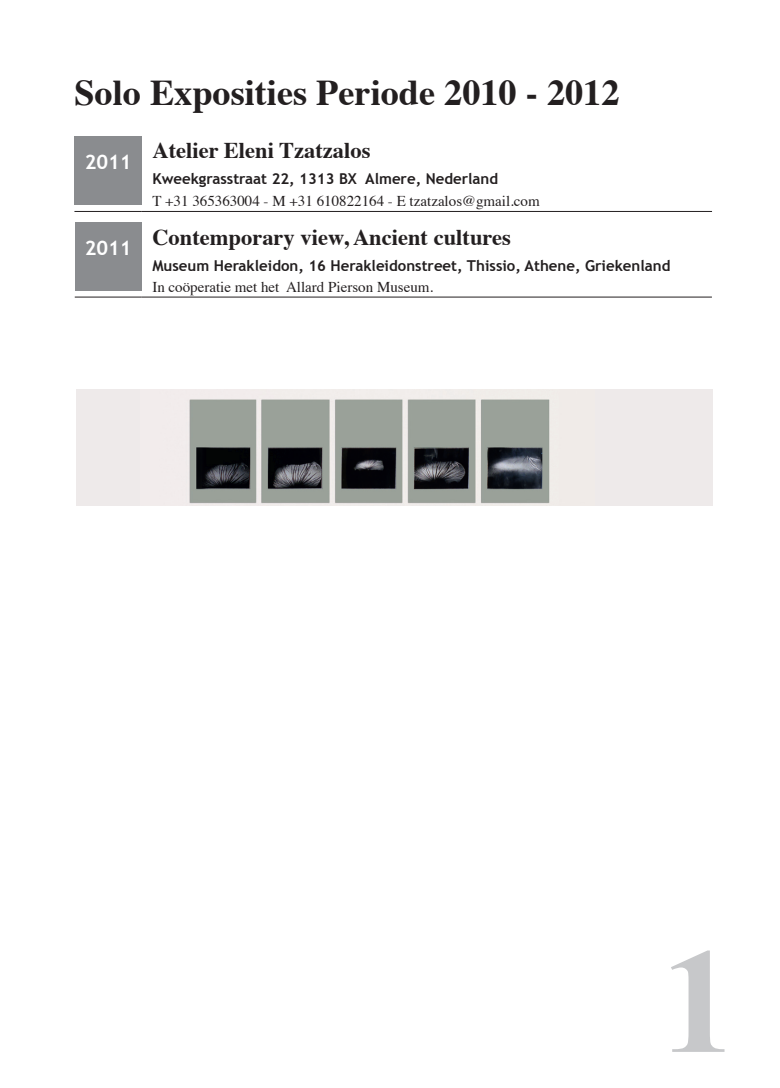
<style>
.page{position:relative;width:780px;height:1088px;background:#fff}
.page>*{position:absolute;margin:0;border:0;box-sizing:border-box;transform-origin:0 0}
.t1{font:700 150px "Times New Roman";color:#c7c8ca}
.t2{font:700 36.25px "Times";color:#231f20}
.t3{font:700 22.5px "Times";color:#231f20}
.t4{font:700 20px "Trebuchet MS";color:#fff}
.t5{font:700 15px/21.5px "Trebuchet MS";color:#231f20}
.t6{font:15px/21.5px "Times";color:#231f20}
.s1{font-family:"Trebuchet MS";font-weight:700}
.s2{font-family:"Times";font-weight:400}
</style>
<div class="page">
<div style="left:76px;top:389px;width:636px;height:117px;background:#eeeaea"></div>
<img style="left:189px;top:399px;width:361px;height:105px">
<div style="left:74px;top:136px;width:68px;height:68px;background:#8a8c8f"></div>
<hr style="left:142px;top:211px;width:570px;height:1px;background:#231f20">
<hr style="left:74px;top:211px;width:68px;height:1px;background:#231f20">
<div style="left:75px;top:223px;width:67px;height:68px;background:#8a8c8f"></div>
<hr style="left:142px;top:297px;width:569px;height:1px;background:#231f20">
<hr style="left:75px;top:297px;width:67px;height:1px;background:#231f20">
<p class="t2" style="left:74px;top:58px;width:546px">Solo Exposities Periode 2010 - 2012</p>
<p class="t4" style="left:85px;top:149px;width:48px">2011</p>
<p class="t3" style="left:152px;top:129px;width:219px">Atelier Eleni Tzatzalos</p>
<p class="t6" style="left:152px;top:167px;width:389px"><span class="s1">Kweekgrasstraat 22, 1313 BX Almere, Nederland<br></span>T +31 365363004 - M +31 610822164 - E tzatzalos@gmail.com</p>
<p class="t4" style="left:85px;top:235px;width:48px">2011</p>
<p class="t3" style="left:152px;top:215px;width:360px">Contemporary view, Ancient cultures</p>
<p class="t5" style="left:152px;top:254px;width:519px">Museum Herakleidon, 16 Herakleidonstreet, Thissio, Athene, Griekenland<br><span class="s2">In coöperatie met het Allard Pierson Museum.</span></p>
<p class="t1" style="left:661px;top:898px;width:76px">1</p>
</div>
